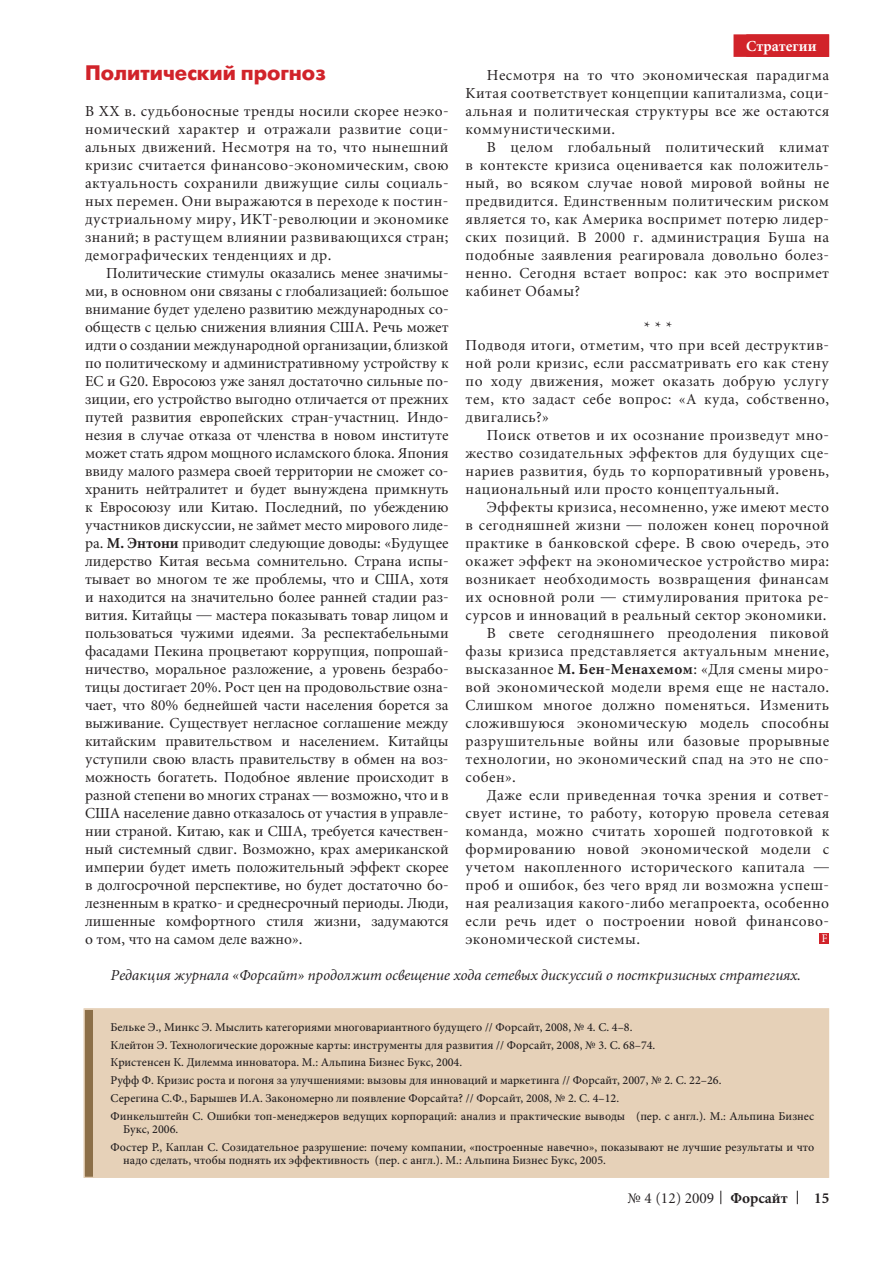
<style>
.page{position:relative;width:893px;height:1263px;background:#fff}
.page>*{position:absolute;margin:0;border:0;box-sizing:border-box;transform-origin:0 0}
.t1{font:700 21px "Futura Futuris C";color:#d1232a}
.t2{font:15px/18px "Miniature";letter-spacing:.03em;color:#231f20;text-align:justify}
.t3{font:italic 15px "Miniature";color:#231f20}
.t4{font:700 15px "Miniature";color:#fff}
.t5{font:700 15px "Miniature";color:#231f20}
.t6{font:500 12px/17.7px "Minion Pro";color:#231f20}
.t7{font:500 11.7px "Minion Pro";color:#fff;scale:.89 1}
.s1{font-weight:700}
</style>
<div class="page">
<svg style="left:720px;top:1191px;width:1px;height:13px"></svg>
<svg style="left:797px;top:1191px;width:1px;height:13px"></svg>
<div style="left:733px;top:34px;width:96px;height:23px;background:#d1232a"></div>
<div style="left:819px;top:933px;width:10px;height:11px;background:#d1232a"></div>
<div style="left:84px;top:1008px;width:745px;height:170px;background:#e6d1b8"></div>
<div style="left:84px;top:1009px;width:10px;height:168px;background:#8c6f48;border:1px solid #e6d1b8"></div>
<p class="t4" style="left:759px;top:38px;width:59px">Рубрика</p>
<p class="t4" style="left:746px;top:38px;width:72px">Стратегии</p>
<p class="t2" style="left:466px;top:66px;width:365px;text-indent:21px">Несмотря на то что экономическая парадигма Китая соответствует концепции капитализма, соци&shy;альная и политическая структуры все же остаются коммунистическими.</p>
<p class="t2" style="left:466px;top:138px;width:365px;text-indent:21px">В целом глобальный политический климат в контексте кризиса оценивается как положитель&shy;ный, во всяком случае новой мировой войны не предвидится. Единственным политическим риском является то, как Америка воспримет потерю лидер&shy;ских позиций. В 2000 г. администрация Буша на подобные заявления реагировала довольно болез&shy;ненно. Сегодня встает вопрос: как это воспримет кабинет Обамы?</p>
<p class="t2" style="left:466px;top:318px;width:365px;text-align:left;text-indent:178px">* * *<br>Подводя итоги, отметим, что при всей деструктив&shy;ной роли кризис, если рассматривать его как стену по ходу движения, может оказать добрую услугу тем, кто задаст себе вопрос: «А куда, собственно, двигались?»</p>
<p class="t2" style="left:466px;top:426px;width:365px;text-indent:21px">Поиск ответов и их осознание произведут мно&shy;жество созидательных эффектов для будущих сце&shy;нариев развития, будь то корпоративный уровень, национальный или просто концептуальный.</p>
<p class="t2" style="left:487px;top:498px;width:344px">Эффекты кризиса, несомненно, уже имеют место</p>
<p class="t2" style="left:466px;top:516px;width:365px">в сегодняшней жизни — положен конец порочной</p>
<p class="t2" style="left:466px;top:534px;width:365px">практике в банковской сфере. В свою очередь, это</p>
<p class="t2" style="left:466px;top:552px;width:365px">окажет эффект на экономическое устройство мира:</p>
<p class="t2" style="left:466px;top:570px;width:365px">возникает необходимость возвращения финансам</p>
<p class="t2" style="left:466px;top:588px;width:365px">их основной роли — стимулирования притока ре-</p>
<p class="t2" style="left:466px;top:606px;width:362px">сурсов и инноваций в реальный сектор экономики.</p>
<p class="t2" style="left:487px;top:624px;width:344px">В свете сегодняшнего преодоления пиковой</p>
<p class="t2" style="left:466px;top:642px;width:365px">фазы кризиса представляется актуальным мнение,</p>
<p class="t2" style="left:466px;top:660px;width:365px">высказанное <span class="s1">М. Бен-Менахемом</span>: «Для смены миро-</p>
<p class="t2" style="left:466px;top:678px;width:365px">вой экономической модели время еще не настало.</p>
<p class="t2" style="left:466px;top:696px;width:365px">Слишком многое должно поменяться. Изменить</p>
<p class="t2" style="left:466px;top:714px;width:365px">сложившуюся экономическую модель способны</p>
<p class="t2" style="left:466px;top:732px;width:365px">разрушительные войны или базовые прорывные</p>
<p class="t2" style="left:466px;top:750px;width:365px">технологии, но экономический спад на это не спо-</p>
<p class="t2" style="left:466px;top:768px;width:52px">собен».</p>
<p class="t2" style="left:487px;top:786px;width:344px">Даже если приведенная точка зрения и сответ-</p>
<p class="t2" style="left:466px;top:804px;width:365px">свует истине, то работу, которую провела сетевая</p>
<p class="t2" style="left:466px;top:822px;width:365px">команда, можно считать хорошей подготовкой к</p>
<p class="t2" style="left:466px;top:840px;width:365px">формированию новой экономической модели с</p>
<p class="t2" style="left:466px;top:858px;width:365px">учетом накопленного исторического капитала —</p>
<p class="t2" style="left:466px;top:876px;width:365px">проб и ошибок, без чего вряд ли возможна успеш-</p>
<p class="t2" style="left:466px;top:894px;width:365px">ная реализация какого-либо мегапроекта, особенно</p>
<p class="t2" style="left:466px;top:912px;width:365px">если речь идет о построении новой финансово-</p>
<p class="t2" style="left:466px;top:930px;width:176px">экономической системы.</p>
<p class="t7" style="left:822px;top:930px;width:8px">F</p>
<h1 class="t1" style="left:85px;top:61px;width:242px">Политический прогноз</h1>
<p class="t2" style="left:85px;top:102px;width:365px">В ХХ в. судьбоносные тренды носили скорее неэко&shy;номический характер и отражали развитие соци&shy;альных движений. Несмотря на то, что нынешний кризис считается финансово-экономическим, свою актуальность сохранили движущие силы социаль&shy;ных перемен. Они выражаются в переходе к постин&shy;дустриальному миру, ИКT-революции и экономике знаний; в растущем влиянии развивающихся стран; демографических тенденциях и др.</p>
<p class="t2" style="left:85px;top:264px;width:365px;text-indent:21px">Политические стимулы оказались менее значимы&shy;ми, в основном они связаны с глобализацией: большое внимание будет уделено развитию международных со&shy;обществ с целью снижения влияния США. Речь может идти о создании международной организации, близкой по политическому и административному устройству к ЕС и G20. Евросоюз уже занял достаточно сильные по&shy;зиции, его устройство выгодно отличается от прежних путей развития европейских стран-участниц. Индо&shy;незия в случае отказа от членства в новом институте может стать ядром мощного исламского блока. Япония ввиду малого размера своей территории не сможет со&shy;хранить нейтралитет и будет вынуждена примкнуть к Евросоюзу или Китаю. Последний, по убеждению участников дискуссии, не займет место мирового лиде&shy;ра. <span class="s1">М. Энтони</span> приводит следующие доводы: «Будущее лидерство Китая весьма сомнительно. Страна испы&shy;тывает во многом те же проблемы, что и США, хотя и находится на значительно более ранней стадии раз&shy;вития. Китайцы — мастера показывать товар лицом и пользоваться чужими идеями. За респектабельными фасадами Пекина процветают коррупция, попрошай&shy;ничество, моральное разложение, а уровень безрабо&shy;тицы достигает 20%. Рост цен на продовольствие озна&shy;чает, что 80% беднейшей части населения борется за выживание. Существует негласное соглашение между китайским правительством и населением. Китайцы уступили свою власть правительству в обмен на воз&shy;можность богатеть. Подобное явление происходит в разной степени во многих странах — возможно, что и в США население давно отказалось от участия в управле&shy;нии страной. Китаю, как и США, требуется качествен&shy;ный системный сдвиг. Возможно, крах американской империи будет иметь положительный эффект скорее в долгосрочной перспективе, но будет достаточно бо&shy;лезненным в кратко- и среднесрочный периоды. Люди, лишенные комфортного стиля жизни, задумаются о том, что на самом деле важно».</p>
<p class="t3" style="left:110px;top:967px;width:692px">Редакция журнала «Форсайт» продолжит освещение хода сетевых дискуссий о посткризисных стратегиях.</p>
<p class="t6" style="left:111px;top:1018px;width:705px">Бельке Э., Минкс Э. Мыслить категориями многовариантного будущего // Форсайт, 2008, № 4. С. 4–8.<br>Клейтон Э. Технологические дорожные карты: инструменты для развития // Форсайт, 2008, № 3. С. 68–74.<br>Кристенсен К. Дилемма инноватора. М.: Альпина Бизнес Букс, 2004.<br>Руфф Ф. Кризис роста и погоня за улучшениями: вызовы для инноваций и маркетинга // Форсайт, 2007, № 2. С. 22–26.<br>Серегина С.Ф., Барышев И.А. Закономерно ли появление Форсайта? // Форсайт, 2008, № 2. С. 4–12.<br>Финкельштейн С. Ошибки топ-менеджеров ведущих корпораций: анализ и практические выводы (пер. с англ.). М.: Альпина Бизнес</p>
<p class="t6" style="left:111px;top:1120px;width:705px;text-indent:13px">Букс, 2006.<br>Фостер Р., Каплан С. Созидательное разрушение: почему компании, «построенные навечно», показывают не лучшие результаты и что</p>
<p class="t6" style="left:123px;top:1152px;width:484px">надо сделать, чтобы поднять их эффективность (пер. с англ.). М.: Альпина Бизнес Букс, 2005.</p>
<p class="t2" style="left:628px;top:1190px;width:162px">№ 4 (12) 2009 <span class="s1">Форсайт</span></p>
<p class="t5" style="left:814px;top:1191px;width:16px">15</p>
</div>
